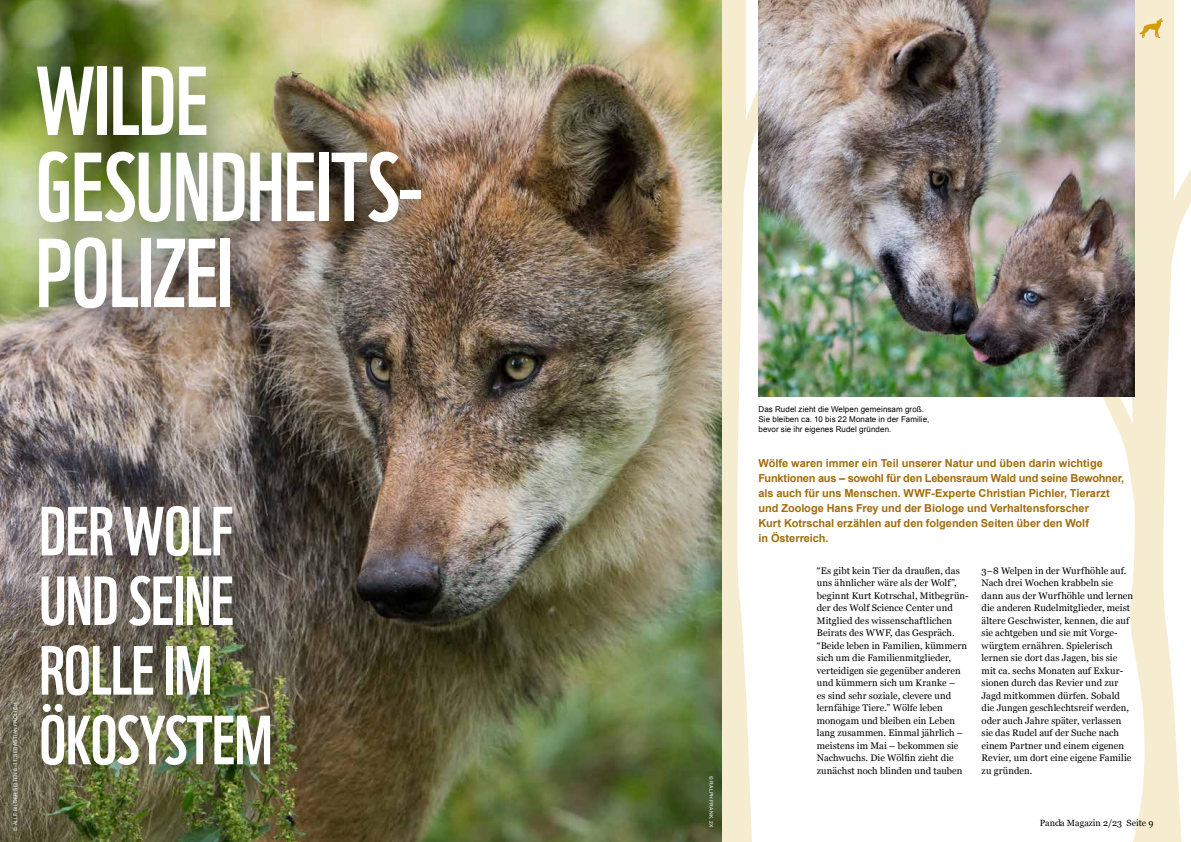
<style>
.page{position:relative;width:1191px;height:842px;background:#fff}
.page>*{position:absolute;margin:0;border:0;box-sizing:border-box;transform-origin:0 0}
.t1{font:94.9px/86px "WWF";letter-spacing:-.01em;color:#fff}
.t2{font:67.5px/69.6px "WWF";letter-spacing:-.01em;color:#fff}
.t3{font:700 11px/15px "Arial";letter-spacing:-.005em;color:#a16d0b}
.t4{font:9.5px/12.5px "Georgia";color:#000}
.t5{font:9px "Georgia";color:#000}
.t6{font:8px/10px "Arial";letter-spacing:.01em;color:#000}
.t7{font:5px "Arial";letter-spacing:.03em;color:#fff}
</style>
<div class="page">
<svg style="left:1103px;top:0;width:88px;height:842px"></svg>
<svg style="left:721px;top:0;width:37px;height:842px;fill:#f6ecd0"></svg>
<img style="left:0;top:0;width:721px;height:842px">
<div style="left:11px;top:39px;width:455px;height:316px;background:#000;opacity:.55"></div>
<div style="left:36px;top:501px;width:253px;height:283px;background:#000;opacity:.19"></div>
<img style="left:758px;top:0;width:376px;height:397px">
<img style="left:1140px;top:18px;width:22px;height:20px">
<h1 class="t1" style="left:36px;top:49px;width:388px">WILDE<br>GESUNDHEITS-<br>POLIZEI</h1>
<p class="t7" style="left:12px;top:831px;width:129px;rotate:-90deg">© ALLE BILDER SEITEN 8–11: SEBASTIAN FRÖLICH</p>
<h2 class="t2" style="left:39px;top:490px;width:235px">DER WOLF<br>UND SEINE<br>ROLLE IM<br>ÖKOSYSTEM</h2>
<p class="t7" style="left:714px;top:776px;width:53px;rotate:90deg">© RALPH FRANK, 2X</p>
<p class="t6" style="left:758px;top:404px;width:172px">Das Rudel zieht die Welpen gemeinsam groß.<br>Sie bleiben ca. 10 bis 22 Monate in der Familie, bevor sie ihr eigenes Rudel gründen.</p>
<p class="t3" style="left:758px;top:456px;width:367px">Wölfe waren immer ein Teil unserer Natur und üben darin wichtige Funktionen aus – sowohl für den Lebensraum Wald und seine Bewohner, als auch für uns Menschen. WWF-Experte Christian Pichler, Tierarzt und Zoologe Hans Frey und der Biologe und Verhaltensforscher<br>Kurt Kotrschal erzählen auf den folgenden Seiten über den Wolf<br>in Österreich.</p>
<p class="t4" style="left:817px;top:564px;width:153px">“Es gibt kein Tier da draußen, das uns ähnlicher wäre als der Wolf”, beginnt Kurt Kotrschal, Mitbegrün&shy;der des Wolf Science Center und<br>Mitglied des wissenschaftlichen<br>Beirats des WWF, das Gespräch. “Beide leben in Familien, kümmern sich um die Familienmitglieder, verteidigen sie gegenüber anderen und kümmern sich um Kranke –<br>es sind sehr soziale, clevere und lernfähige Tiere.” Wölfe leben monogam und bleiben ein Leben lang zusammen. Einmal jährlich – meistens im Mai – bekommen sie<br>Nachwuchs. Die Wölfin zieht die zunächst noch blinden und tauben</p>
<p class="t4" style="left:981px;top:564px;width:153px">3–8 Welpen in der Wurfhöhle auf.<br>Nach drei Wochen krabbeln sie dann aus der Wurfhöhle und lernen die anderen Rudelmitglieder, meist ältere Geschwister, kennen, die auf sie achtgeben und sie mit Vorge&shy;würgtem ernähren. Spielerisch lernen sie dort das Jagen, bis sie mit ca. sechs Monaten auf Exkur&shy;sionen durch das Revier und zur<br>Jagd mitkommen dürfen. Sobald die Jungen geschlechtsreif werden, oder auch Jahre später, verlassen sie das Rudel auf der Suche nach einem Partner und einem eigenen<br>Revier, um dort eine eigene Familie zu gründen.</p>
<p class="t5" style="left:1039px;top:816px;width:115px">Panda Magazin 2/23 Seite 9</p>
</div>
